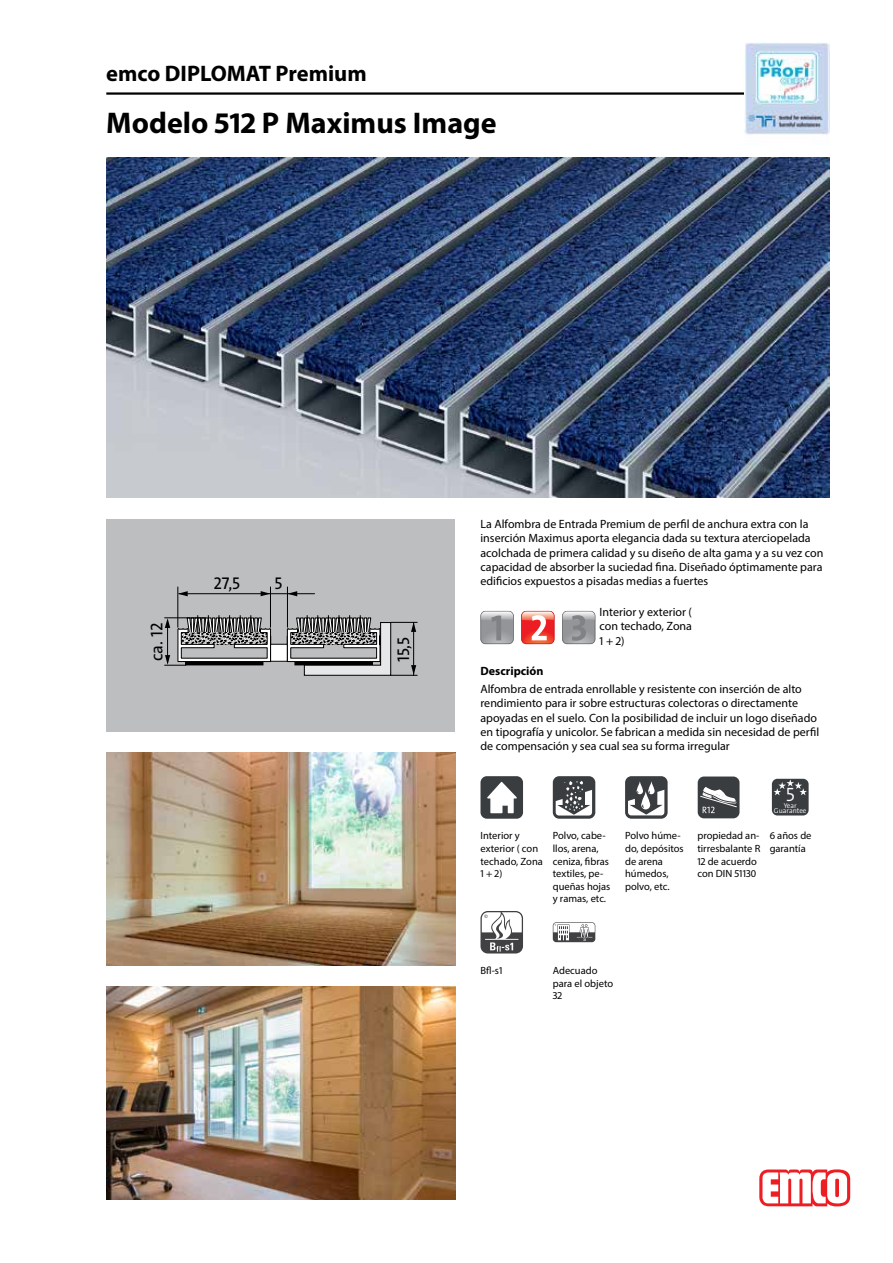
<style>
.page{position:relative;width:893px;height:1263px;background:#fff}
.page>*{position:absolute;margin:0;border:0;box-sizing:border-box;transform-origin:0 0}
.t1{font:700 30px "Myriad Pro";color:#000}
.t2{font:700 22.5px "Myriad Pro";color:#000}
.t3{font:300 19.5px "The Sans Os F";color:#fff}
.t4{font:17.1px "The Sans Os F";color:#000}
.t5{font:12px/14.4px "Myriad Pro";color:#000}
.t6{font:700 12px "Myriad Pro";color:#000}
.t7{font:10.5px/12.6px "Myriad Pro";color:#000}
.t8{font:300 7.05px/5.2px "The Sans Os F";color:#fff;text-align:center}
</style>
<div class="page">
<img style="left:106px;top:157px;width:723px;height:340px">
<hr style="left:106px;top:92px;width:723px;height:3px;background:#000">
<svg style="left:759px;top:1169px;width:91px;height:37px"></svg>
<img style="left:744px;top:43px;width:85px;height:92px">
<div style="left:106px;top:519px;width:349px;height:212px;background:#bcbec0"></div>
<div style="left:271px;top:644px;width:16px;height:17px;background:#fff"></div>
<div style="left:270px;top:644px;width:18px;height:18px;border:1px solid #000"></div>
<hr style="left:179px;top:593px;width:91px;height:1px;background:#000">
<svg style="left:261px;top:591px;width:9px;height:5px"></svg>
<svg style="left:178px;top:591px;width:10px;height:5px"></svg>
<svg style="left:288px;top:591px;width:9px;height:5px"></svg>
<hr style="left:177px;top:587px;width:1px;height:40px;background:#000">
<hr style="left:287px;top:587px;width:1px;height:40px;background:#000">
<hr style="left:270px;top:587px;width:1px;height:40px;background:#000">
<svg style="left:165px;top:615px;width:106px;height:51px"></svg>
<hr style="left:270px;top:593px;width:45px;height:1px;background:#000">
<svg style="left:286px;top:615px;width:131px;height:61px"></svg>
<img style="left:106px;top:753px;width:349px;height:212px">
<img style="left:106px;top:986px;width:349px;height:213px">
<svg style="left:521px;top:611px;width:33px;height:33px"></svg>
<svg style="left:562px;top:611px;width:33px;height:33px"></svg>
<svg style="left:480px;top:611px;width:34px;height:33px"></svg>
<div style="left:480px;top:776px;width:43px;height:43px;background:#3a3d40;border-radius:6px"></div>
<svg style="left:487px;top:782px;width:30px;height:31px"></svg>
<svg style="left:553px;top:776px;width:42px;height:43px"></svg>
<svg style="left:556px;top:781px;width:36px;height:34px"></svg>
<div style="left:625px;top:776px;width:43px;height:43px;background:linear-gradient(to right,#3a3d40,#3a3d40);border-radius:6px"></div>
<svg style="left:628px;top:781px;width:36px;height:34px"></svg>
<div style="left:698px;top:776px;width:41px;height:42px;background:#3a3d40;border-radius:6px"></div>
<svg style="left:700px;top:787px;width:37px;height:26px"></svg>
<div style="left:772px;top:779px;width:37px;height:36px;background:#3a3d40;border-radius:5px"></div>
<svg style="left:773px;top:779px;width:34px;height:16px"></svg>
<svg style="left:480px;top:911px;width:43px;height:42px"></svg>
<svg style="left:553px;top:922px;width:42px;height:20px"></svg>
<h2 class="t2" style="left:106px;top:59px;width:262px">emco DIPLOMAT Premium</h2>
<h1 class="t1" style="left:106px;top:103px;width:392px">Modelo 512 P Maximus Image</h1>
<h3 class="t4" style="left:146px;top:661px;width:40px;rotate:-90deg">ca. 12</h3>
<h3 class="t4" style="left:214px;top:573px;width:28px">27,5</h3>
<h3 class="t4" style="left:275px;top:573px;width:9px">5</h3>
<h3 class="t4" style="left:392px;top:662px;width:27px;rotate:-90deg">15,5</h3>
<p class="t5" style="left:480px;top:516px;width:344px">La Alfombra de Entrada Premium de perfil de anchura extra con la inserción Maximus aporta elegancia dada su textura aterciopelada acolchada de primera calidad y su diseño de alta gama y a su vez con capacidad de absorber la suciedad fina. Diseñado óptimamente para edificios expuestos a pisadas medias a fuertes</p>
<p class="t5" style="left:600px;top:605px;width:94px;text-align:justify">Interior y exterior ( con techado, Zona 1 + 2)</p>
<p class="t6" style="left:480px;top:663px;width:65px">Descripción</p>
<p class="t5" style="left:480px;top:681px;width:340px">Alfombra de entrada enrollable y resistente con inserción de alto rendimiento para ir sobre estructuras colectoras o directamente apoyadas en el suelo. Con la posibilidad de incluir un logo diseñado en tipografía y unicolor. Se fabrican a medida sin necesidad de perfil de compensación y sea cual sea su forma irregular</p>
<p class="t7" style="left:480px;top:829px;width:64px">Interior y exterior ( con techado, Zona<br>1 + 2)</p>
<p class="t7" style="left:553px;top:829px;width:59px">Polvo, cabe&shy;llos, arena, ceniza, fibras textiles, pe&shy;queñas hojas y ramas, etc.</p>
<p class="t7" style="left:625px;top:829px;width:60px">Polvo húme&shy;do, depósitos de arena húmedos, polvo, etc.</p>
<p class="t7" style="left:697px;top:829px;width:65px">propiedad an&shy;tirresbalante R<br>12 de acuerdo con DIN 51130</p>
<h3 class="t3" style="left:786px;top:782px;width:10px">5</h3>
<p class="t8" style="left:774px;top:803px;width:34px">Year<br>Guarantee</p>
<p class="t7" style="left:770px;top:829px;width:43px">6 años de garantía</p>
<p class="t7" style="left:480px;top:964px;width:23px">Bfl-s1</p>
<p class="t7" style="left:553px;top:964px;width:62px">Adecuado para el objeto<br>32</p>
</div>
